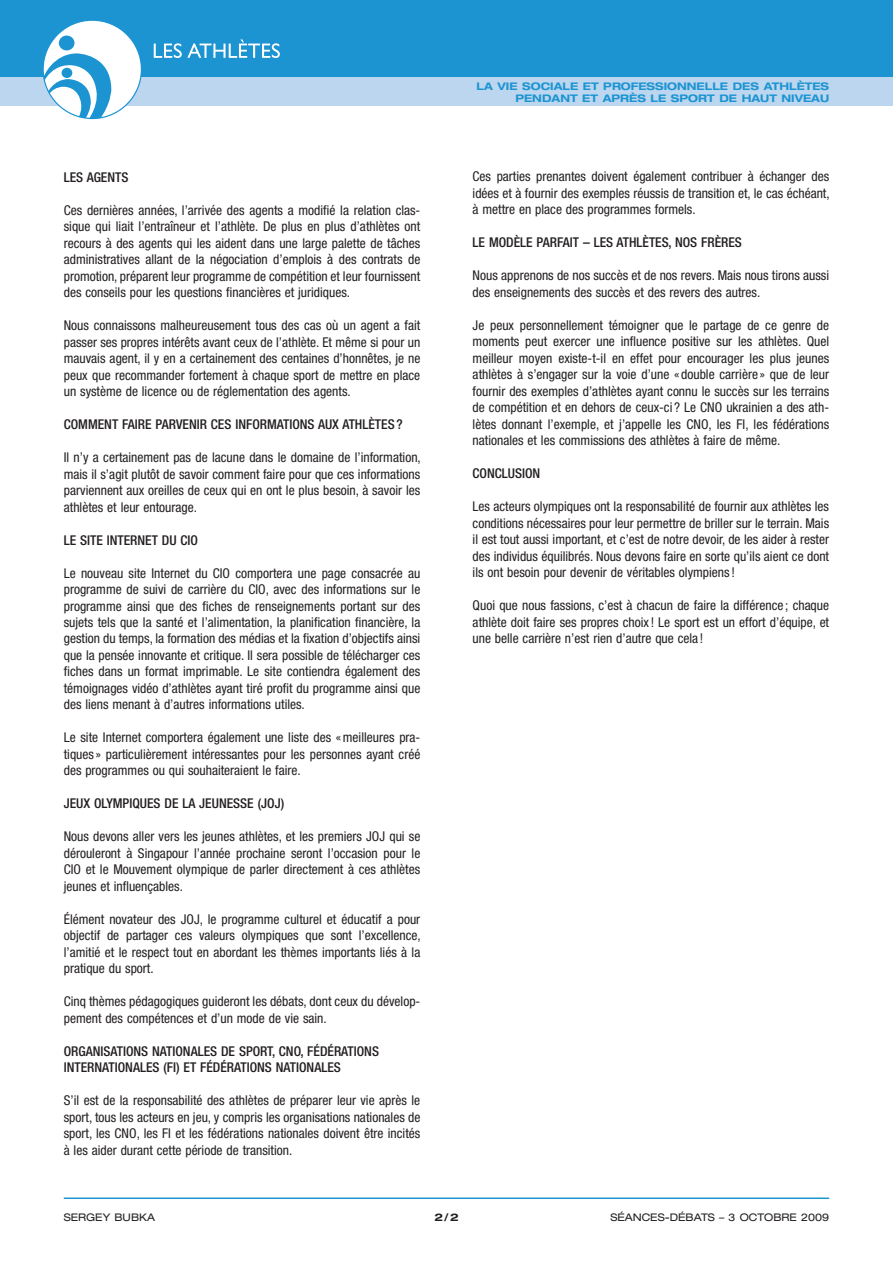
<style>
.page{position:relative;width:893px;height:1263px;background:#fff}
.page>*{position:absolute;margin:0;border:0;box-sizing:border-box;transform-origin:0 0}
.t1{font:condensed 13.5px/16.5px "Helvetica Neue";color:#231f20;text-align:justify}
.t2{font:500 condensed 13.5px/16.5px "Helvetica Neue";color:#231f20}
.t3{font:700 expanded 10.5px "Helvetica Neue";color:#1c94d2}
.t4{font:expanded 10.5px "Helvetica Neue";color:#231f20}
.t5{font:700 expanded 10.5px "Helvetica Neue";color:#231f20}
</style>
<div class="page">
<div style="left:0;top:0;width:893px;height:77px;background:#1c94d2"></div>
<div style="left:0;top:77px;width:893px;height:29px;background:#bdd6ef"></div>
<svg style="left:154px;top:39px;width:126px;height:19px"></svg>
<svg style="left:43px;top:22px;width:98px;height:97px"></svg>
<div style="left:62px;top:68px;width:10px;height:10px;background:#1c94d2;border-radius:50%"></div>
<hr style="left:64px;top:1197px;width:765px;height:2px;background:#1c94d2">
<p class="t2" style="left:64px;top:168px;width:66px">LES AGENTS</p>
<p class="t1" style="left:64px;top:201px;width:358px">Ces dernières années, l’arrivée des agents a modifié la relation clas&shy;sique qui liait l’entraîneur et l’athlète. De plus en plus d’athlètes ont recours à des agents qui les aident dans une large palette de tâches administratives allant de la négociation d’emplois à des contrats de promotion, préparent leur programme de compétition et leur fournissent des conseils pour les questions financières et juridiques.</p>
<p class="t1" style="left:64px;top:317px;width:358px">Nous connaissons malheureusement tous des cas où un agent a fait passer ses propres intérêts avant ceux de l’athlète. Et même si pour un mauvais agent, il y en a certainement des centaines d’honnêtes, je ne peux que recommander fortement à chaque sport de mettre en place un système de licence ou de réglementation des agents.</p>
<p class="t2" style="left:64px;top:416px;width:340px">COMMENT FAIRE PARVENIR CES INFORMATIO NS AUX ATHLÈTES?</p>
<p class="t1" style="left:64px;top:449px;width:359px">Il n’y a certainement pas de lacune dans le domaine de l’information, mais il s’agit plutôt de savoir comment faire pour que ces informations parviennent aux oreilles de ceux qui en ont le plus besoin, à savoir les athlètes et leur entourage.</p>
<p class="t2" style="left:64px;top:531px;width:136px">LE SITE INTERNET DU CIO</p>
<p class="t1" style="left:64px;top:564px;width:358px">Le nouveau site Internet du CIO comportera une page consacrée au programme de suivi de carrière du CIO , avec des informations sur le programme ainsi que des fiches de renseignements portant sur des sujets tels que la santé et l’alimentation, la planification financière, la gestion du temps, la formation des médias et la fixation d’objectifs ainsi que la pensée innovante et critique. Il sera possible de télécharger ces fiches dans un format imprimable. Le site contiendra également des témoignages vidéo d’athlètes ayant tiré profit du programme ainsi que des liens menant à d’autres informations utiles.</p>
<p class="t1" style="left:64px;top:729px;width:358px">Le site Internet comportera également une liste des «meilleures pra&shy;tiques » particulièrement intéressantes pour les personnes ayant créé des programmes ou qui souhaiteraient le faire.</p>
<p class="t2" style="left:64px;top:795px;width:222px">JEUX OLYMPIQUES DE LA JEUNESSE (JOJ)</p>
<p class="t1" style="left:64px;top:828px;width:358px">Nous devons aller vers les jeunes athlètes, et les premiers JOJ qui se dérouleront à Singapour l’année prochaine seront l’occasion pour le CIO et le Mouvement olympique de parler directement à ces athlètes jeunes et influençables.</p>
<p class="t1" style="left:64px;top:911px;width:359px">Élément novateur des JOJ, le programme culturel et éducatif a pour objectif de partager ces valeurs olympiques que sont l’excellence, l’amitié et le respect tout en abordant les thèmes importants liés à la pratique du sport.</p>
<p class="t1" style="left:64px;top:993px;width:358px">Cinq thèmes pédagogiques guideront les débats, dont ceux du dévelop&shy;pement des compétences et d’un mode de vie sain.</p>
<p class="t2" style="left:64px;top:1043px;width:317px">ORGANISATIO NS NATIO NALES DE SPORT, CNO, FÉDÉRATIO NS<br>INTERNATIO NALES (FI) ET FÉDÉRATIO NS NATIO NALES</p>
<p class="t1" style="left:64px;top:1092px;width:358px">S’il est de la responsabilité des athlètes de préparer leur vie après le sport, tous les acteurs en jeu, y compris les organisations nationales de sport, les CNO , les FI et les fédérations nationales doivent être incités à les aider durant cette période de transition.</p>
<p class="t3" style="left:477px;top:80px;width:29px">LA VIE</p>
<p class="t3" style="left:522px;top:80px;width:10px">SOCIA</p>
<p class="t3" style="left:562px;top:80px;width:50px">LE ET PROFESSIO</p>
<p class="t3" style="left:677px;top:80px;width:66px">NNELLE DES</p>
<p class="t3" style="left:764px;top:80px;width:58px">ATHLÈTES</p>
<p class="t3" style="left:515px;top:92px;width:98px">PE NDANT ET APR</p>
<p class="t3" style="left:629px;top:92px;width:52px">ÈS LE SPOR</p>
<p class="t3" style="left:707px;top:92px;width:22px">T DE</p>
<p class="t3" style="left:742px;top:92px;width:58px">HAUT NIVEAU</p>
<p class="t1" style="left:473px;top:168px;width:359px">Ces parties prenantes doivent également contribuer à échanger des idées et à fournir des exemples réussis de transition et, le cas échéant, à mettre en place des programmes formels.</p>
<p class="t2" style="left:473px;top:234px;width:271px">LE MODÈLE PARFAIT – LES ATHLÈTES, NOS FRÈRES</p>
<p class="t1" style="left:473px;top:267px;width:358px">Nous apprenons de nos succès et de nos revers. Mais nous tirons aussi des enseignements des succès et des revers des autres.</p>
<p class="t1" style="left:473px;top:317px;width:358px">Je peux personnellement témoigner que le partage de ce genre de moments peut exercer une influence positive sur les athlètes. Quel meilleur moyen existe-t-il en effet pour encourager les plus jeunes athlètes à s’engager sur la voie d’une « double carrière » que de leur fournir des exemples d’athlètes ayant connu le succès sur les terrains de compétition et en dehors de ceux-ci ? Le CNO ukrainien a des ath&shy;lètes donnant l’exemple, et j’appelle les CNO , les FI, les fédérations nationales et les commissions des athlètes à faire de même.</p>
<p class="t2" style="left:473px;top:465px;width:69px">CONCLUSION</p>
<p class="t1" style="left:473px;top:498px;width:358px">Les acteurs olympiques ont la responsabilité de fournir aux athlètes les conditions nécessaires pour leur permettre de briller sur le terrain. Mais il est tout aussi important, et c’est de notre devoir, de les aider à rester des individus équilibrés. Nous devons faire en sorte qu’ils aient ce dont ils ont besoin pour devenir de véritables olympiens !</p>
<p class="t1" style="left:473px;top:597px;width:358px">Quoi que nous fassions, c’est à chacun de faire la différence ; chaque athlète doit faire ses propres choix ! Le sport est un effort d’équipe, et une belle carrière n’est rien d’autre que cela !</p>
<p class="t4" style="left:64px;top:1211px;width:93px">SERGEY BUBKA</p>
<p class="t5" style="left:434px;top:1211px;width:26px">2/2</p>
<p class="t4" style="left:610px;top:1211px;width:24px">SÉANCES</p>
<p class="t4" style="left:665px;top:1211px;width:166px">-DÉBATS – 3 OCTOBRE 2009</p>
</div>
